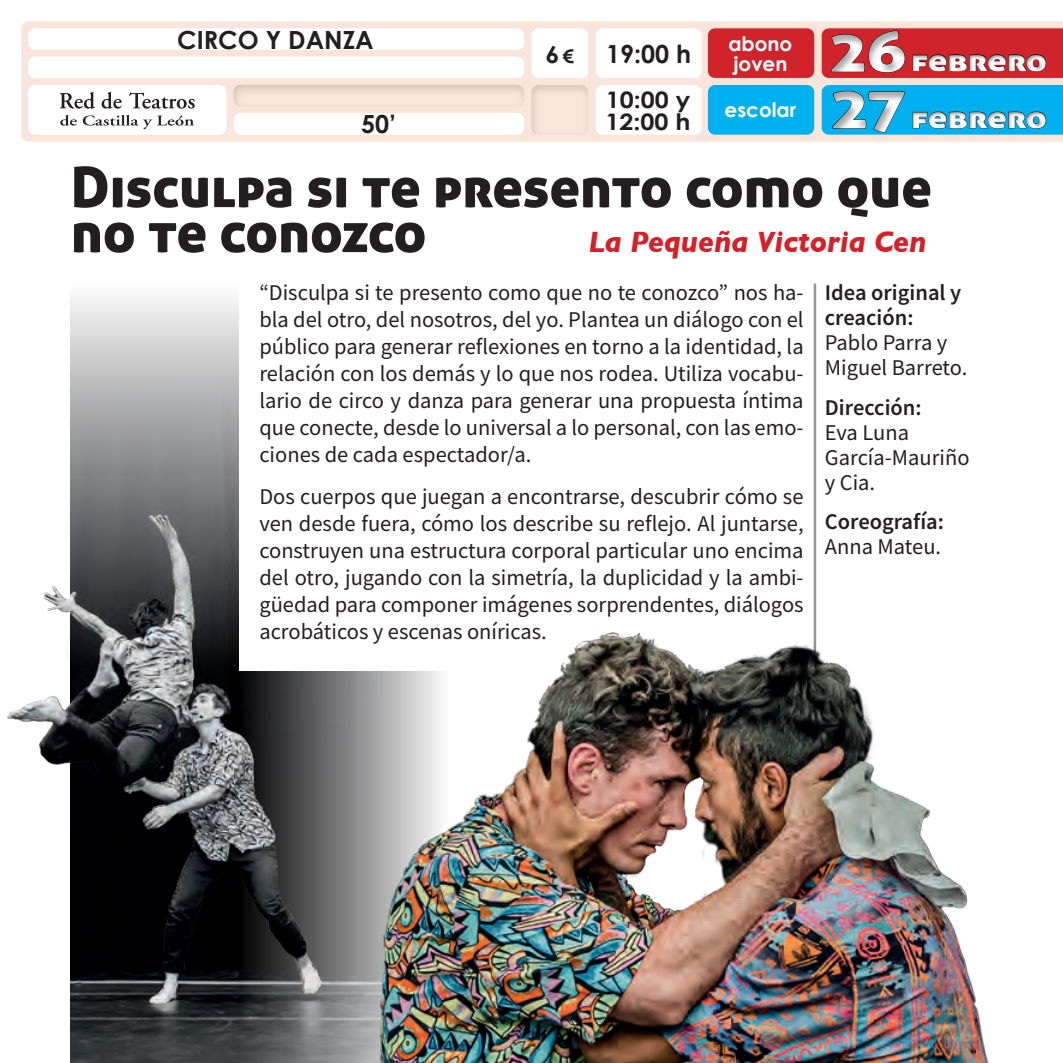
<style>
.page{position:relative;width:1063px;height:1063px;background:#fff}
.page>*{position:absolute;margin:0;border:0;box-sizing:border-box;transform-origin:0 0}
.t1{font:56px/45px "Aller Display";color:#231f20}
.t2{font:56px/56.8px "Aller Display";color:#fff;scale:1.25 1}
.t3{font:italic 700 30px "Gill Sans";color:#d61f26;scale:.96 1}
.t4{font:30px/57.2px "Aller Display";color:#fff;scale:1.21 1}
.t5{font:700 25px "Century Gothic";color:#231f20}
.t6{font:700 23.5px "Century Gothic";color:#231f20;scale:1.06 1}
.t7{font:700 22.75px/22.5px "Century Gothic";color:#231f20;scale:1.1 1}
.t8{font:22.5px/27px "Source Sans Pro";color:#231f20;text-align:justify}
.t9{font:600 22.5px/25px "Source Sans Pro";color:#231f20}
.t10{font:700 20px/20px "Century Gothic";color:#fff}
.s1{font-size:18.75px}
.s2{font-weight:600}
.s3{font-weight:400}
</style>
<div class="page">
<svg style="left:21px;top:21px;width:1042px;height:121px;background:#f9e5dd"></svg>
<img style="left:7px;top:457px;width:307px;height:606px">
<hr style="left:814px;top:283px;width:2px;height:780px;background:#939598">
<div style="left:28px;top:28px;width:496px;height:22px;background:#fff;border-radius:7px"></div>
<div style="left:230px;top:76px;width:295px;height:34px;background:#231f20;opacity:.2"></div>
<div style="left:28px;top:57px;width:496px;height:21px;background:#fff;border-radius:7px"></div>
<div style="left:234px;top:113px;width:290px;height:22px;background:#fff;border-radius:7px"></div>
<div style="left:28px;top:85px;width:198px;height:50px;background:#fff;border-radius:7px"></div>
<div style="left:596px;top:28px;width:106px;height:50px;background:#fff;border-radius:7px"></div>
<div style="left:531px;top:28px;width:57px;height:50px;background:#fff;border-radius:7px"></div>
<div style="left:596px;top:85px;width:106px;height:50px;background:#fff;border-radius:7px"></div>
<div style="left:807px;top:12px;width:204px;height:77px;background:#231f20;opacity:.4"></div>
<div style="left:808px;top:68px;width:200px;height:78px;background:#231f20;opacity:.4"></div>
<svg style="left:822px;top:28px;width:241px;height:50px;background:#be262c"></svg>
<div style="left:891px;top:37px;width:172px;height:45px;background:#231f20;opacity:.4"></div>
<svg style="left:822px;top:85px;width:241px;height:50px;background:#05a0d7"></svg>
<div style="left:891px;top:94px;width:172px;height:45px;background:#231f20;opacity:.4"></div>
<svg style="left:60px;top:92px;width:135px;height:37px"></svg>
<img style="left:314px;top:594px;width:675px;height:469px">
<div style="left:708px;top:28px;width:106px;height:50px;background:#d1232a;border-radius:7px"></div>
<div style="left:708px;top:85px;width:106px;height:50px;background:#00b0ef;border-radius:7px"></div>
<div style="left:528px;top:81px;width:62px;height:55px;background:#231f20;opacity:.2"></div>
<p class="t5" style="left:177px;top:24px;width:198px">CIRCO Y DANZA</p>
<p class="t5" style="left:361px;top:108px;width:36px">50’</p>
<p class="t6" style="left:545px;top:39px;width:29px">6<span class="s1">€</span></p>
<p class="t5" style="left:606px;top:38px;width:86px">19:00 h</p>
<p class="t7" style="left:606px;top:88px;width:79px">10:00 y<br>12:00 h</p>
<p class="t10" style="left:728px;top:33px;width:66px">abono joven</p>
<p class="t10" style="left:725px;top:100px;width:73px">escolar</p>
<h1 class="t2" style="left:830px;top:22px;width:63px">26<br>27</h1>
<h2 class="t4" style="left:911px;top:31px;width:114px">febrero febrero</h2>
<p class="t1" style="left:71px;top:164px;width:862px">Disculpa si te presento como que no te conozco</p>
<p class="t3" style="left:589px;top:224px;width:354px">La Pequeña Victoria Cen</p>
<p class="t8" style="left:259px;top:279px;width:546px">“Disculpa si te presento como que no te conozco” nos ha&shy;bla del otro, del nosotros, del yo. Plantea un diálogo con el público para generar reflexiones en torno a la identidad, la relación con los demás y lo que nos rodea. Utiliza vocabu&shy;lario de circo y danza para generar una propuesta íntima que conecte, desde lo universal a lo personal, con las emo&shy;ciones de cada espectador/a.</p>
<p class="t8" style="left:259px;top:482px;width:546px">Dos cuerpos que juegan a encontrarse, descubrir cómo se ven desde fuera, cómo los describe su reflejo. Al juntarse, construyen una estructura corporal particular uno encima del otro, jugando con la simetría, la duplicidad y la ambi&shy;güedad para componer imágenes sorprendentes, diálogos acrobáticos y escenas oníricas.</p>
<p class="t8" style="left:825px;top:280px;width:144px;line-height:25px;text-align:left"><span class="s2">Idea original y creación:<br></span>Pablo Parra y<br>Miguel Barreto.</p>
<p class="t8" style="left:825px;top:394px;width:146px;line-height:25px;text-align:left"><span class="s2">Dirección:<br></span>Eva Luna<br>García-Mauriño y Cia.</p>
<p class="t9" style="left:825px;top:508px;width:121px">Coreografía:<br><span class="s3">Anna Mateu.</span></p>
</div>
